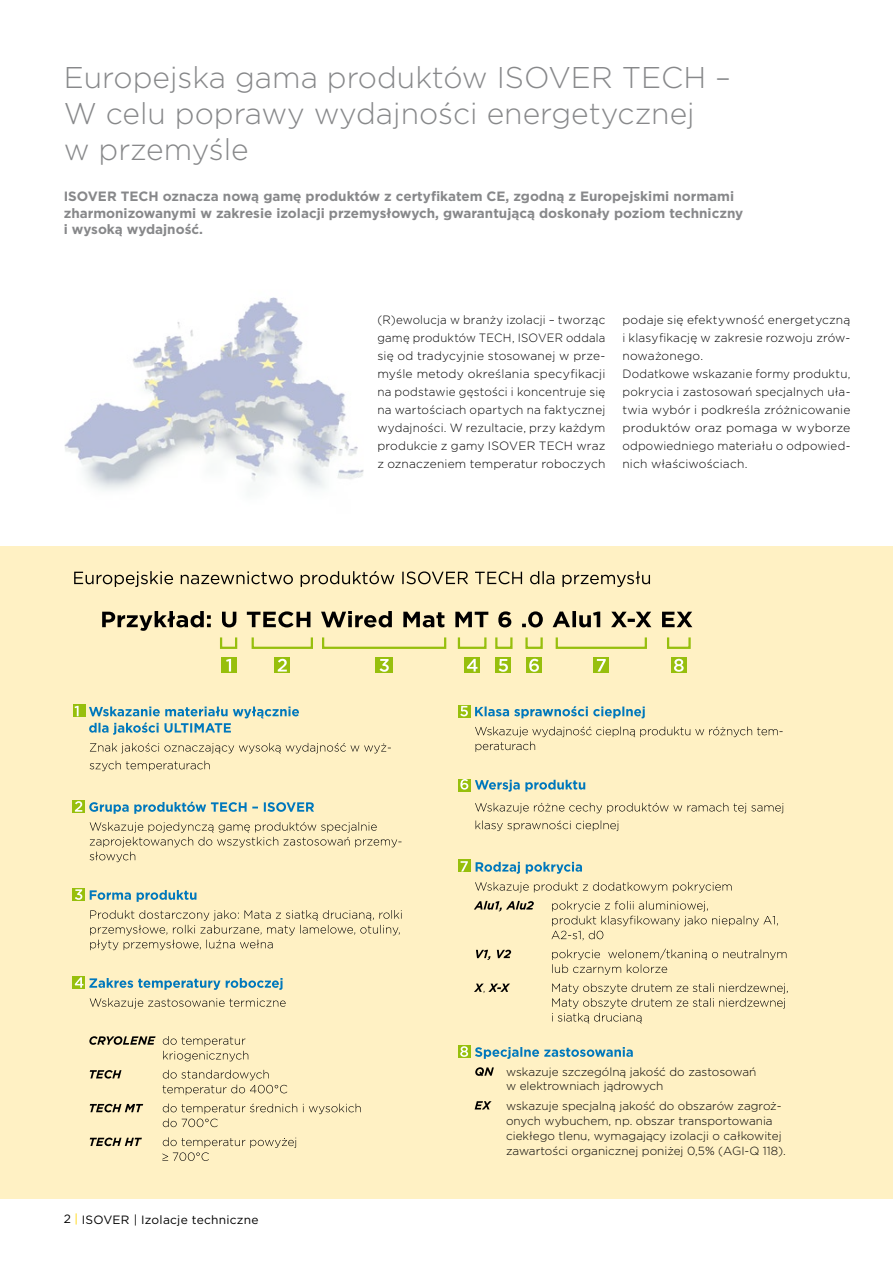
<style>
.page{position:relative;width:893px;height:1263px;background:#fff}
.page>*{position:absolute;margin:0;border:0;box-sizing:border-box;transform-origin:0 0}
.t1{font:300 30px/36px "Gotham";color:#87888a}
.t2{font:700 13.5px/16.5px "Gotham";color:#87888a}
.t3{font:300 12px/18px "Gotham";letter-spacing:.015em;color:#000;text-align:justify;scale:.96 1}
.t4{font:300 12px/18px "Gotham";letter-spacing:.015em;color:#000}
.t5{font:12px "Gotham";letter-spacing:.02em;color:#000}
.t6{font:300 11.7px/14.9px "Gotham";color:#000}
.s1{color:#ffd300}
</style>
<div class="page">
<div style="left:0;top:547px;width:893px;height:652px;background:#fff1c4"></div>
<svg style="left:74px;top:571px;width:576px;height:16px"></svg>
<div style="left:221px;top:657px;width:15px;height:16px;background:#97bf0d"></div>
<svg style="left:226px;top:659px;width:5px;height:12px"></svg>
<div style="left:252px;top:636px;width:61px;height:13px;border:2px solid #97bf0d"></div>
<svg style="left:274px;top:657px;width:16px;height:16px"></svg>
<svg style="left:278px;top:659px;width:9px;height:12px"></svg>
<svg style="left:102px;top:611px;width:590px;height:20px"></svg>
<div style="left:220px;top:636px;width:17px;height:13px;border:2px solid #97bf0d"></div>
<div style="left:458px;top:636px;width:28px;height:13px;border:2px solid #97bf0d"></div>
<div style="left:667px;top:636px;width:24px;height:13px;border:2px solid #97bf0d"></div>
<div style="left:525px;top:636px;width:18px;height:13px;border:2px solid #97bf0d"></div>
<div style="left:556px;top:636px;width:91px;height:13px;border:2px solid #97bf0d"></div>
<div style="left:322px;top:636px;width:124px;height:13px;border:2px solid #97bf0d"></div>
<div style="left:375px;top:657px;width:18px;height:16px;background:#97bf0d"></div>
<svg style="left:380px;top:659px;width:9px;height:13px"></svg>
<div style="left:464px;top:657px;width:16px;height:16px;background:#97bf0d"></div>
<svg style="left:467px;top:659px;width:10px;height:12px"></svg>
<div style="left:495px;top:636px;width:18px;height:13px;border:2px solid #97bf0d"></div>
<div style="left:495px;top:657px;width:16px;height:16px;background:#97bf0d"></div>
<svg style="left:499px;top:659px;width:9px;height:13px"></svg>
<div style="left:526px;top:657px;width:16px;height:16px;background:#97bf0d"></div>
<svg style="left:529px;top:659px;width:10px;height:13px"></svg>
<div style="left:593px;top:657px;width:16px;height:16px;background:#97bf0d"></div>
<svg style="left:597px;top:659px;width:9px;height:12px"></svg>
<div style="left:671px;top:657px;width:16px;height:16px;background:#97bf0d"></div>
<svg style="left:674px;top:659px;width:10px;height:13px"></svg>
<div style="left:73px;top:704px;width:13px;height:13px;background:#97bf0d"></div>
<svg style="left:72px;top:800px;width:13px;height:13px"></svg>
<div style="left:72px;top:888px;width:13px;height:13px;background:#97bf0d"></div>
<div style="left:72px;top:976px;width:13px;height:13px;background:#97bf0d"></div>
<div style="left:458px;top:705px;width:13px;height:13px;background:#97bf0d"></div>
<div style="left:458px;top:779px;width:13px;height:13px;background:#97bf0d"></div>
<div style="left:458px;top:859px;width:13px;height:13px;background:#97bf0d"></div>
<div style="left:458px;top:1045px;width:13px;height:13px;background:#97bf0d"></div>
<svg style="left:90px;top:1137px;width:206px;height:24px"></svg>
<svg style="left:90px;top:1103px;width:271px;height:24px"></svg>
<svg style="left:90px;top:1070px;width:197px;height:25px"></svg>
<svg style="left:89px;top:1036px;width:159px;height:25px"></svg>
<svg style="left:90px;top:998px;width:196px;height:11px"></svg>
<svg style="left:89px;top:978px;width:194px;height:12px"></svg>
<svg style="left:75px;top:977px;width:8px;height:11px"></svg>
<svg style="left:90px;top:910px;width:312px;height:40px"></svg>
<svg style="left:90px;top:890px;width:106px;height:12px"></svg>
<svg style="left:75px;top:889px;width:7px;height:11px"></svg>
<svg style="left:90px;top:822px;width:311px;height:40px"></svg>
<svg style="left:89px;top:801px;width:225px;height:13px"></svg>
<svg style="left:75px;top:801px;width:7px;height:11px"></svg>
<svg style="left:90px;top:761px;width:120px;height:10px"></svg>
<svg style="left:90px;top:743px;width:301px;height:10px"></svg>
<svg style="left:89px;top:706px;width:210px;height:29px"></svg>
<svg style="left:75px;top:706px;width:4px;height:10px"></svg>
<svg style="left:475px;top:1101px;width:17px;height:8px"></svg>
<svg style="left:475px;top:1067px;width:19px;height:9px"></svg>
<svg style="left:475px;top:1047px;width:158px;height:12px"></svg>
<svg style="left:460px;top:1046px;width:8px;height:11px"></svg>
<svg style="left:474px;top:983px;width:314px;height:40px"></svg>
<svg style="left:476px;top:949px;width:310px;height:26px"></svg>
<svg style="left:474px;top:901px;width:304px;height:39px"></svg>
<svg style="left:475px;top:882px;width:257px;height:10px"></svg>
<svg style="left:476px;top:862px;width:106px;height:12px"></svg>
<svg style="left:461px;top:861px;width:7px;height:10px"></svg>
<svg style="left:476px;top:820px;width:142px;height:11px"></svg>
<svg style="left:475px;top:803px;width:308px;height:10px"></svg>
<svg style="left:475px;top:780px;width:110px;height:12px"></svg>
<svg style="left:460px;top:779px;width:8px;height:11px"></svg>
<svg style="left:475px;top:726px;width:308px;height:26px"></svg>
<svg style="left:475px;top:706px;width:170px;height:12px"></svg>
<svg style="left:460px;top:706px;width:8px;height:10px"></svg>
<img style="left:64px;top:297px;width:300px;height:193px">
<h1 class="t1" style="left:64px;top:58px;width:669px">Europejska gama produktów ISOVER TECH –<br>W celu poprawy wydajności energetycznej<br>w przemyśle</h1>
<p class="t2" style="left:64px;top:188px;width:681px">ISOVER TECH oznacza nową gamę produktów z certyfikatem CE, zgodną z Europejskimi normami zharmonizowanymi w zakresie izolacji przemysłowych, gwarantującą doskonały poziom techniczny i wysoką wydajność.</p>
<p class="t3" style="left:377px;top:310px;width:239px">(R)ewolucja w branży izolacji – tworząc gamę produktów TECH, ISOVER oddala się od tradycyjnie stosowanej w prze&shy;myśle metody określania specyfikacji na podstawie gęstości i koncentruje się na wartościach opartych na faktycznej wydajności. W rezultacie, przy każdym produkcie z gamy ISOVER TECH wraz z oznaczeniem temperatur roboczych</p>
<p class="t4" style="left:622px;top:310px;width:230px">podaje się efektywność energetyczną i klasyfikację w zakresie rozwoju zrów&shy;noważonego.<br>Dodatkowe wskazanie formy produktu, pokrycia i zastosowań specjalnych uła&shy;twia wybór i podkreśla zróżnicowanie produktów oraz pomaga w wyborze odpowiedniego materiału o odpowied&shy;nich właściwościach.</p>
<p class="t6" style="left:506px;top:1064px;width:252px">wskazuje szczególną jakość do zastosowań w elektrowniach jądrowych</p>
<p class="t5" style="left:64px;top:1212px;width:196px">2 <span class="s1">|</span> ISOVER | Izolacje techniczne</p>
<p class="t6" style="left:506px;top:1098px;width:281px">wskazuje specjalną jakość do obszarów zagroż&shy;onych wybuchem, np. obszar transportowania ciekłego tlenu, wymagający izolacji o całkowitej zawartości organicznej poniżej 0,5% (AGI-Q 118).</p>
</div>
